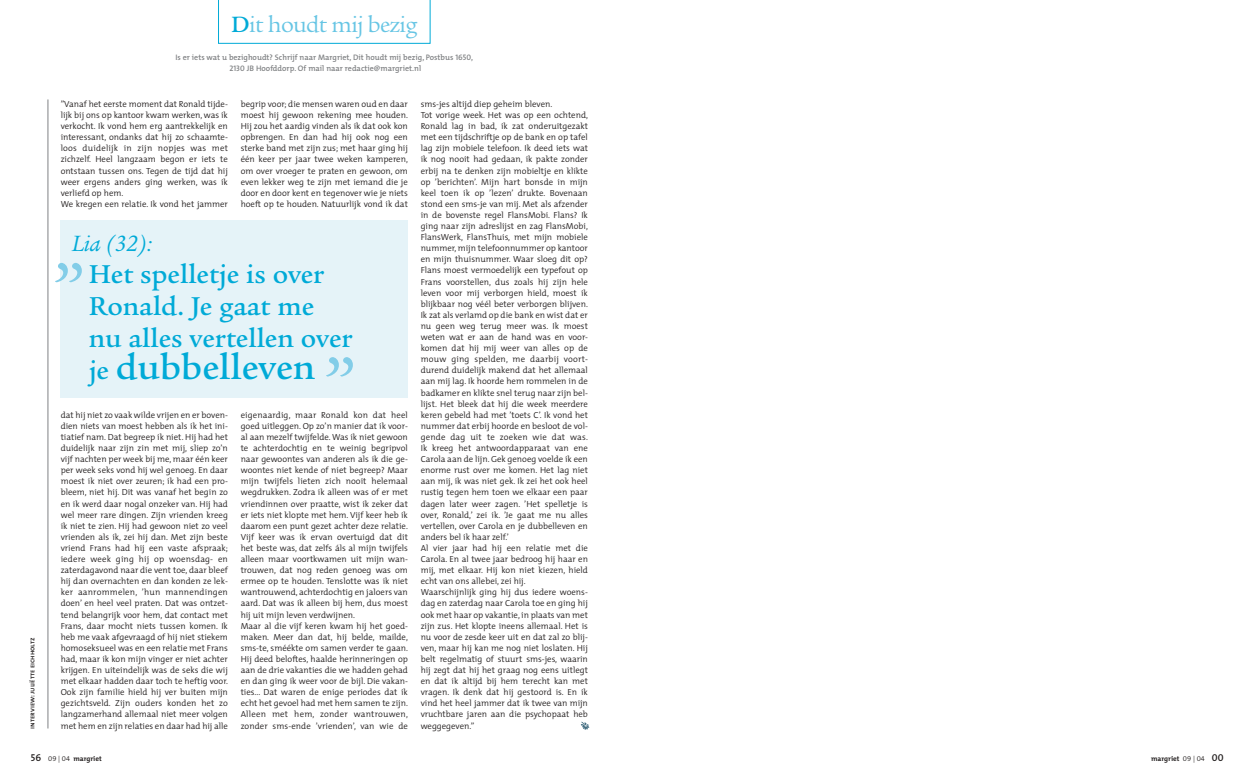
<style>
.page{position:relative;width:1252px;height:776px;background:#fff}
.page>*{position:absolute;margin:0;border:0;box-sizing:border-box;transform-origin:0 0}
.t1{font:500 69px "Legacy Serif";color:#82cde8}
.t2{font:500 38px "Legacy Serif";color:#00aad7}
.t3{font:500 28px/32px "Legacy Serif";color:#00aad7}
.t4{font:24px "Legacy Serif";letter-spacing:-.03em;color:#66c5e4}
.t5{font:italic 24px "Legacy Serif";color:#00aad7}
.t6{font:300 8.8px/11.1px "The Mix";color:#231f1f}
.t7{font:600 8px/11.1px "The Mix";color:#808284;text-align:center}
.t8{font:700 7px "The Mix";color:#231f1f}
.t9{font:7px "The Mix Semi Bold Caps";color:#231f1f}
.s1{font-weight:500;color:#00aad7}
.s2{font-family:"The Mix Semi Bold Caps";font-weight:400}
.s3{font-size:28px}
.s4{font-family:"The Mix Semi Bold Caps";font-weight:400;font-size:10px}
.s5{font-family:"The Mix Semi Light Caps";font-weight:400}
</style>
<div class="page">
<svg style="left:218px;top:0;width:213px;height:44px"></svg>
<hr style="left:48px;top:99px;width:1px;height:630px;background:#808284">
<div style="left:61px;top:220px;width:347px;height:178px;background:#e5f3f8"></div>
<svg style="left:581px;top:722px;width:8px;height:8px"></svg>
<p class="t9" style="left:28px;top:729px;width:92px;rotate:-90deg">interview: juliëtte eichholtz</p>
<h3 class="t4" style="left:231px;top:15px;width:188px"><span class="s1">D</span>it houdt mij bezig</h3>
<p class="t7" style="left:175px;top:52px;width:299px">Is er iets wat u bezighoudt? Schrijf naar Margriet, Dit houdt mij bezig, Postbus <span class="s2">1650</span>,<br><span class="s2">2130</span> JB Hoofddorp. Of mail naar redactie@margriet.nl</p>
<p class="t6" style="left:61px;top:99px;width:169px">”Vanaf het eerste moment dat Ronald tijde&shy;lijk bij ons op kantoor kwam werken, was ik verkocht. Ik vond hem erg aantrekkelijk en interessant, ondanks dat hij zo schaamte&shy;loos duidelijk in zijn nopjes was met zichzelf. Heel langzaam begon er iets te ontstaan tussen ons. Tegen de tijd dat hij weer ergens anders ging werken, was ik verliefd op hem.<br>We kregen een relatie. Ik vond het jammer</p>
<p class="t6" style="left:241px;top:99px;width:169px;text-align:justify">begrip voor; die mensen waren oud en daar moest hij gewoon rekening mee houden.<br>Hij zou het aardig vinden als ik dat ook kon opbrengen. En dan had hij ook nog een sterke band met zijn zus; met haar ging hij één keer per jaar twee weken kamperen, om over vroeger te praten en gewoon, om even lekker weg te zijn met iemand die je door en door kent en tegenover wie je niets hoeft op te houden. Natuurlijk vond ik dat</p>
<p class="t6" style="left:421px;top:99px;width:169px">sms-jes altijd diep geheim bleven.<br>Tot vorige week. Het was op een ochtend, Ronald lag in bad, ik zat onderuitgezakt met een tijdschriftje op de bank en op tafel lag zijn mobiele telefoon. Ik deed iets wat ik nog nooit had gedaan, ik pakte zonder erbij na te denken zijn mobieltje en klikte op ’berichten’. Mijn hart bonsde in mijn keel toen ik op ’lezen’ drukte. Bovenaan stond een sms-je van mij. Met als afzender in de bovenste regel FlansMobi. Flans? Ik ging naar zijn adreslijst en zag FlansMobi, FlansWerk, FlansThuis, met mijn mobiele nummer, mijn telefoonnummer op kantoor en mijn thuisnummer. Waar sloeg dit op?<br>Flans moest vermoedelijk een typefout op Frans voorstellen, dus zoals hij zijn hele leven voor mij verborgen hield, moest ik blijkbaar nog véél beter verborgen blijven.<br>Ik zat als verlamd op die bank en wist dat er nu geen weg terug meer was. Ik moest weten wat er aan de hand was en voor&shy;komen dat hij mij weer van alles op de mouw ging spelden, me daarbij voort&shy;durend duidelijk makend dat het allemaal aan mij lag. Ik hoorde hem rommelen in de badkamer en klikte snel terug naar zijn bel&shy;lijst. Het bleek dat hij die week meerdere keren gebeld had met ’toets C’. Ik vond het nummer dat erbij hoorde en besloot de vol&shy;gende dag uit te zoeken wie dat was.<br>Ik kreeg het antwoordapparaat van ene Carola aan de lijn. Gek genoeg voelde ik een enorme rust over me komen. Het lag niet aan mij, ik was niet gek. Ik zei het ook heel rustig tegen hem toen we elkaar een paar dagen later weer zagen. ’Het spelletje is over, Ronald,’ zei ik. ’Je gaat me nu alles vertellen, over Carola en je dubbelleven en anders bel ik haar zelf.’<br>Al vier jaar had hij een relatie met die Carola. En al twee jaar bedroog hij haar en mij, met elkaar. Hij kon niet kiezen, hield echt van ons allebei, zei hij.<br>Waarschijnlijk ging hij dus iedere woens&shy;dag en zaterdag naar Carola toe en ging hij ook met haar op vakantie, in plaats van met zijn zus. Het klopte ineens allemaal. Het is nu voor de zesde keer uit en dat zal zo blij&shy;ven, maar hij kan me nog niet loslaten. Hij belt regelmatig of stuurt sms-jes, waarin hij zegt dat hij het graag nog eens uitlegt en dat ik altijd bij hem terecht kan met vragen. Ik denk dat hij gestoord is. En ik vind het heel jammer dat ik twee van mijn vruchtbare jaren aan die psychopaat heb weggegeven.”</p>
<h3 class="t5" style="left:72px;top:234px;width:82px">Lia (32):</h3>
<h3 class="t3" style="left:89px;top:261px;width:265px">Het spelletje is over<br>Ronald. Je gaat me nu alles vertellen over</h3>
<h2 class="t2" style="left:89px;top:352px;width:228px"><span class="s3">je</span> dubbelleven</h2>
<h1 class="t1" style="left:54px;top:260px;width:32px">”</h1>
<h1 class="t1" style="left:325px;top:354px;width:32px">”</h1>
<p class="t6" style="left:61px;top:410px;width:169px;text-align:justify">dat hij niet zo vaak wilde vrijen en er boven&shy;dien niets van moest hebben als ik het ini&shy;tiatief nam. Dat begreep ik niet. Hij had het duidelijk naar zijn zin met mij, sliep zo’n vijf nachten per week bij me, maar één keer per week seks vond hij wel genoeg. En daar moest ik niet over zeuren; ik had een pro&shy;bleem, niet hij. Dit was vanaf het begin zo en ik werd daar nogal onzeker van. Hij had wel meer rare dingen. Zijn vrienden kreeg ik niet te zien. Hij had gewoon niet zo veel vrienden als ik, zei hij dan. Met zijn beste vriend Frans had hij een vaste afspraak; iedere week ging hij op woensdag- en zaterdagavond naar die vent toe, daar bleef hij dan overnachten en dan konden ze lek&shy;ker aanrommelen, ’hun mannendingen doen’ en heel veel praten. Dat was ontzet&shy;tend belangrijk voor hem, dat contact met Frans, daar mocht niets tussen komen. Ik heb me vaak afgevraagd of hij niet stiekem homoseksueel was en een relatie met Frans had, maar ik kon mijn vinger er niet achter krijgen. En uiteindelijk was de seks die wij met elkaar hadden daar toch te heftig voor.<br>Ook zijn familie hield hij ver buiten mijn gezichtsveld. Zijn ouders konden het zo langzamerhand allemaal niet meer volgen met hem en zijn relaties en daar had hij alle</p>
<p class="t6" style="left:241px;top:410px;width:169px">eigenaardig, maar Ronald kon dat heel goed uitleggen. Op zo’n manier dat ik voor&shy;al aan mezelf twijfelde. Was ik niet gewoon te achterdochtig en te weinig begripvol naar gewoontes van anderen als ik die ge&shy;woontes niet kende of niet begreep? Maar mijn twijfels lieten zich nooit helemaal wegdrukken. Zodra ik alleen was of er met vriendinnen over praatte, wist ik zeker dat er iets niet klopte met hem. Vijf keer heb ik daarom een punt gezet achter deze relatie.<br>Vijf keer was ik ervan overtuigd dat dit het beste was, dat zelfs áls al mijn twijfels alleen maar voortkwamen uit mijn wan&shy;trouwen, dat nog reden genoeg was om ermee op te houden. Tenslotte was ik niet wantrouwend, achterdochtig en jaloers van aard. Dat was ik alleen bij hem, dus moest hij uit mijn leven verdwijnen.<br>Maar al die vijf keren kwam hij het goed&shy;maken. Meer dan dat, hij belde, mailde, sms-te, sméékte om samen verder te gaan.<br>Hij deed beloftes, haalde herinneringen op aan de drie vakanties die we hadden gehad en dan ging ik weer voor de bijl. Die vakan&shy;ties... Dat waren de enige periodes dat ik echt het gevoel had met hem samen te zijn.<br>Alleen met hem, zonder wantrouwen, zonder sms-ende ’vrienden’, van wie de</p>
<p class="t8" style="left:31px;top:755px;width:73px"><span class="s4">56</span> <span class="s5">09 | 04</span> margriet</p>
<p class="t8" style="left:1151px;top:755px;width:74px">margriet <span class="s5">09 | 04</span> <span class="s4">00</span></p>
</div>
